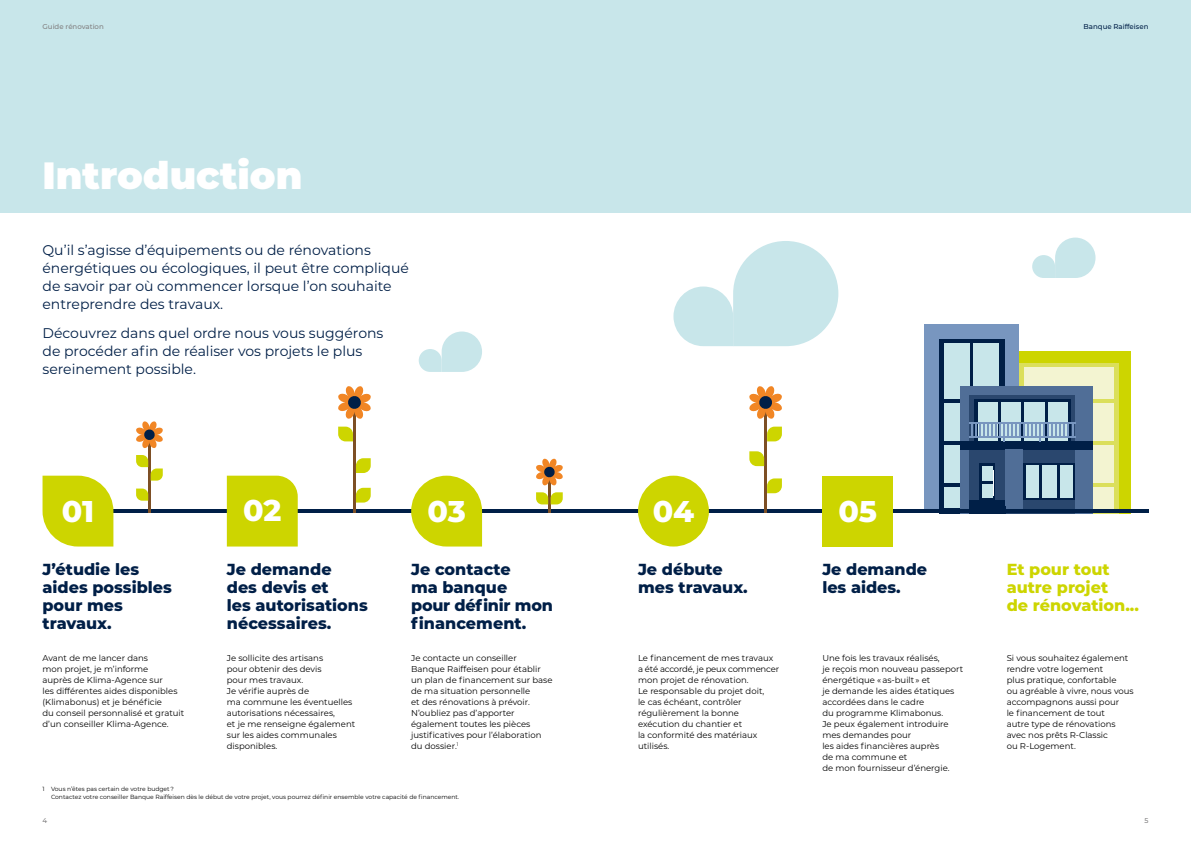
<style>
.page{position:relative;width:1191px;height:842px;background:#fff}
.page>*{position:absolute;margin:0;border:0;box-sizing:border-box;transform-origin:0 0}
.t1{font:900 38px "Montserrat";color:#fff}
.t2{font:800 30px "Montserrat";letter-spacing:-.01em;color:#fff}
.t3{font:800 16px/18px "Montserrat";color:#001f47}
.t4{font:800 16px/18px "Montserrat";color:#cdd500}
.t5{font:14px/18px "Montserrat";color:#001f47}
.t6{font:8.5px/11px "Montserrat";color:#000}
.t7{font:500 7px "Montserrat";color:#828182}
.t8{font:500 7px "Montserrat";color:#001f47}
.t9{font:6px/7.5px "Montserrat";color:#000}
</style>
<div class="page">
<div style="left:1019px;top:351px;width:111px;height:162px;background:#cdd500"></div>
<svg style="left:1019px;top:363px;width:99px;height:146px"></svg>
<div style="left:1024px;top:368px;width:89px;height:145px;background:#f3f4d1"></div>
<hr style="left:1022px;top:399px;width:94px;height:3px;background:#dbdf5b">
<hr style="left:1022px;top:441px;width:94px;height:4px;background:#dbdf5b">
<hr style="left:1022px;top:484px;width:94px;height:3px;background:#dbdf5b">
<div style="left:924px;top:325px;width:95px;height:188px;background:#7896bf"></div>
<div style="left:939px;top:339px;width:65px;height:174px;background:#001f47"></div>
<div style="left:944px;top:343px;width:54px;height:165px;background:#c8e6ea"></div>
<hr style="left:970px;top:343px;width:3px;height:168px;background:#001f47">
<hr style="left:943px;top:399px;width:58px;height:3px;background:#001f47">
<hr style="left:943px;top:441px;width:58px;height:4px;background:#001f47">
<hr style="left:943px;top:484px;width:57px;height:3px;background:#001f47">
<div style="left:960px;top:386px;width:132px;height:127px;background:#2a476e"></div>
<div style="left:974px;top:399px;width:97px;height:42px;background:#001f47"></div>
<div style="left:978px;top:402px;width:89px;height:39px;background:#c8e6ea"></div>
<hr style="left:1021px;top:402px;width:3px;height:39px;background:#001f47">
<hr style="left:998px;top:402px;width:2px;height:39px;background:#001f47">
<hr style="left:1045px;top:402px;width:2px;height:39px;background:#001f47">
<div style="left:1075px;top:386px;width:17px;height:127px;background:#506e97"></div>
<div style="left:960px;top:386px;width:9px;height:127px;background:#506e97"></div>
<div style="left:960px;top:386px;width:132px;height:8px;background:#506e97"></div>
<div style="left:960px;top:441px;width:132px;height:9px;background:#001f47"></div>
<hr style="left:969px;top:503px;width:36px;height:4px;background:#001f47">
<hr style="left:969px;top:500px;width:36px;height:3px;background:#001f47">
<div style="left:1023px;top:464px;width:52px;height:36px;background:linear-gradient(to bottom,#001f47,#001f47)"></div>
<div style="left:1025px;top:466px;width:47px;height:32px;background:#c8e6ea"></div>
<div style="left:1039px;top:464px;width:20px;height:36px;background:linear-gradient(to right,#001f47,#001f47)"></div>
<div style="left:1041px;top:466px;width:15px;height:32px;background:#c8e6ea"></div>
<div style="left:1005px;top:450px;width:18px;height:63px;background:#506e97"></div>
<hr style="left:969px;top:422px;width:106px;height:2px;background:#7896bf">
<hr style="left:969px;top:436px;width:106px;height:2px;background:#7896bf">
<svg style="left:971px;top:424px;width:102px;height:17px"></svg>
<svg style="left:979px;top:464px;width:16px;height:36px"></svg>
<div style="left:982px;top:467px;width:10px;height:31px;background:#c8e6ea"></div>
<hr style="left:980px;top:481px;width:14px;height:3px;background:#001f47">
<svg style="left:993px;top:470px;width:1px;height:26px"></svg>
<hr style="left:969px;top:507px;width:36px;height:3px;background:#001f47">
<svg style="left:673px;top:241px;width:165px;height:105px"></svg>
<div style="left:0;top:0;width:1191px;height:213px;background:#c8e6ea"></div>
<hr style="left:62px;top:509px;width:1086px;height:4px;background:#001f47">
<svg style="left:43px;top:476px;width:70px;height:70px;background:#d1d919"></svg>
<div style="left:227px;top:476px;width:71px;height:70px;background:#cdd500"></div>
<svg style="left:411px;top:476px;width:71px;height:70px;background:#d4db28"></svg>
<hr style="left:764px;top:402px;width:3px;height:111px;background:#7d4f25">
<svg style="left:749px;top:386px;width:33px;height:33px"></svg>
<svg style="left:767px;top:427px;width:15px;height:14px"></svg>
<svg style="left:749px;top:451px;width:15px;height:15px"></svg>
<hr style="left:353px;top:402px;width:3px;height:111px;background:#7d4f25">
<svg style="left:338px;top:386px;width:33px;height:33px"></svg>
<svg style="left:356px;top:488px;width:15px;height:15px"></svg>
<svg style="left:338px;top:427px;width:15px;height:14px"></svg>
<svg style="left:356px;top:458px;width:15px;height:15px"></svg>
<hr style="left:548px;top:472px;width:2px;height:41px;background:#7d4f25">
<svg style="left:536px;top:458px;width:27px;height:28px"></svg>
<svg style="left:536px;top:492px;width:27px;height:12px"></svg>
<hr style="left:148px;top:435px;width:3px;height:78px;background:#7d4f25">
<svg style="left:136px;top:421px;width:27px;height:27px"></svg>
<svg style="left:136px;top:455px;width:27px;height:26px"></svg>
<svg style="left:1032px;top:238px;width:63px;height:40px"></svg>
<svg style="left:419px;top:331px;width:63px;height:41px"></svg>
<svg style="left:136px;top:489px;width:12px;height:12px"></svg>
<svg style="left:767px;top:478px;width:15px;height:15px"></svg>
<div style="left:638px;top:476px;width:71px;height:70px;background:#cdd500;border-radius:50%"></div>
<div style="left:822px;top:476px;width:71px;height:70px;background:#cdd500"></div>
<p class="t7" style="left:43px;top:22px;width:63px">Guide rénovation</p>
<p class="t8" style="left:1083px;top:22px;width:66px">Banque Raiffeisen</p>
<h1 class="t1" style="left:43px;top:147px;width:261px">Introduction</h1>
<h3 class="t5" style="left:43px;top:240px;width:368px">Qu’il s’agisse d’équipements ou de rénovations énergétiques ou écologiques, il peut être compliqué de savoir par où commencer lorsque l’on souhaite entreprendre des travaux.</h3>
<h3 class="t5" style="left:43px;top:323px;width:342px">Découvrez dans quel ordre nous vous suggérons de procéder afin de réaliser vos projets le plus sereinement possible.</h3>
<h2 class="t2" style="left:62px;top:489px;width:34px">01</h2>
<h2 class="t2" style="left:243px;top:489px;width:40px">02</h2>
<h2 class="t2" style="left:427px;top:489px;width:40px">03</h2>
<h2 class="t2" style="left:652px;top:489px;width:43px">04</h2>
<h2 class="t2" style="left:838px;top:489px;width:40px">05</h2>
<h3 class="t3" style="left:43px;top:560px;width:131px">J’étudie les aides possibles pour mes travaux.</h3>
<h3 class="t3" style="left:227px;top:560px;width:142px">Je demande<br>des devis et<br>les autorisations nécessaires.</h3>
<h3 class="t3" style="left:411px;top:560px;width:143px">Je contacte<br>ma banque<br>pour définir mon financement.</h3>
<h3 class="t3" style="left:638px;top:560px;width:111px">Je débute mes travaux.</h3>
<h3 class="t3" style="left:822px;top:560px;width:106px">Je demande les aides.</h3>
<h3 class="t4" style="left:1006px;top:560px;width:134px">Et pour tout autre projet<br>de rénovation...</h3>
<p class="t6" style="left:43px;top:652px;width:143px">Avant de me lancer dans<br>mon projet, je m’informe<br>auprès de Klima-Agence sur<br>les différentes aides disponibles (Klimabonus) et je bénéficie<br>du conseil personnalisé et gratuit d’un conseiller Klima-Agence.</p>
<p class="t6" style="left:227px;top:652px;width:130px">Je sollicite des artisans<br>pour obtenir des devis<br>pour mes travaux.<br>Je vérifie auprès de<br>ma commune les éventuelles autorisations nécessaires,<br>et je me renseigne également sur les aides communales disponibles.</p>
<p class="t6" style="left:411px;top:652px;width:143px">Je contacte un conseiller<br>Banque Raiffeisen pour établir un plan de financement sur base de ma situation personnelle<br>et des rénovations à prévoir.<br>N’oubliez pas d’apporter également toutes les pièces justificatives pour l’élaboration du dossier.<sup>1</sup></p>
<p class="t6" style="left:638px;top:652px;width:143px">Le financement de mes travaux a été accordé, je peux commencer mon projet de rénovation.<br>Le responsable du projet doit,<br>le cas échéant, contrôler régulièrement la bonne exécution du chantier et<br>la conformité des matériaux utilisés.</p>
<p class="t6" style="left:822px;top:652px;width:142px">Une fois les travaux réalisés,<br>je reçois mon nouveau passeport énergétique « as-built » et<br>je demande les aides étatiques accordées dans le cadre<br>du programme Klimabonus.<br>Je peux également introduire mes demandes pour<br>les aides financières auprès<br>de ma commune et<br>de mon fournisseur d’énergie.</p>
<p class="t6" style="left:1006px;top:652px;width:128px">Si vous souhaitez également rendre votre logement<br>plus pratique, confortable<br>ou agréable à vivre, nous vous accompagnons aussi pour<br>le financement de tout<br>autre type de rénovations avec nos prêts R-Classic<br>ou R-Logement.</p>
<p class="t9" style="left:51px;top:785px;width:410px;text-indent:-9px">1 Vous n’êtes pas certain de votre budget ?<br>Contactez votre conseiller Banque Raiffeisen dès le début de votre projet, vous pourrez définir ensemble votre capacité de financement.</p>
<p class="t7" style="left:43px;top:816px;width:6px">4</p>
<p class="t7" style="left:1144px;top:816px;width:6px">5</p>
</div>
